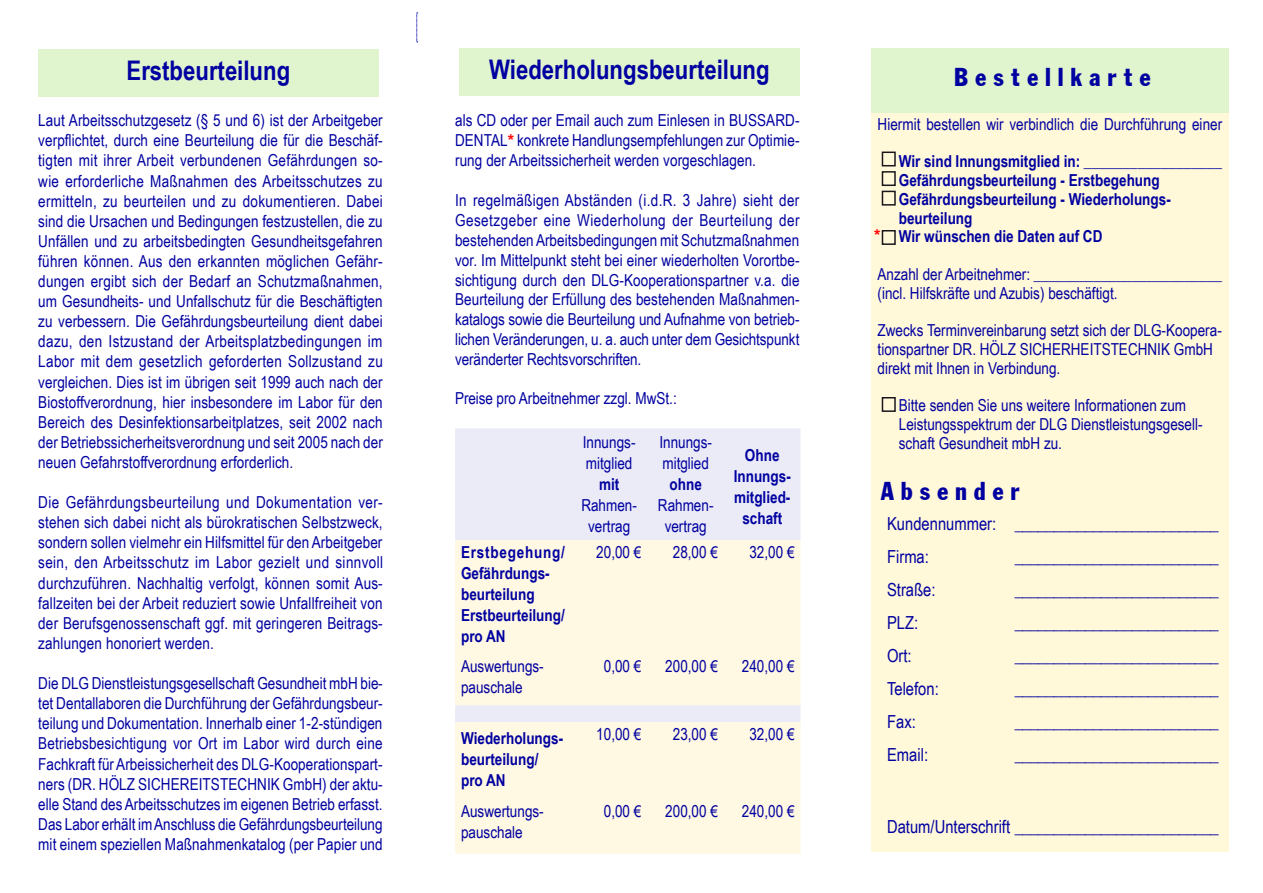
<style>
.page{position:relative;width:1263px;height:893px;background:#fff}
.page>*{position:absolute;margin:0;border:0;box-sizing:border-box;transform-origin:0 0}
.heading_1{font:700 27px "Arial Narrow";color:#0000a0}
.t1{font:27px "Franklin Cond Gothic";color:#0000a0}
.t2{font:18px "Arial Narrow";color:#0000a0}
.t3{font:16.5px/20.1px "Arial Narrow";color:#0000a0;text-align:justify}
.t4{font:700 16.5px/21px "Arial Narrow";color:#0000a0;text-align:center}
.t5{font:700 16.5px/21px "Arial Narrow";letter-spacing:.045em;color:#0000a0}
.t6{font:700 16.5px "Arial";color:#f00}
.s1{font-family:"Arial";font-weight:700;color:#f00}
.s2{font-weight:700}
</style>
<div class="page">
<div style="left:872px;top:48px;width:357px;height:65px;background:#e0f4ce"></div>
<div style="left:38px;top:49px;width:340px;height:47px;background:#e0f4ce"></div>
<div style="left:459px;top:48px;width:340px;height:48px;background:#e0f4ce"></div>
<div style="left:872px;top:113px;width:357px;height:739px;background:#fff8d9"></div>
<div style="left:882px;top:152px;width:14px;height:14px;border:2px solid #1a171c"></div>
<div style="left:882px;top:171px;width:14px;height:15px;border:2px solid #1a171c"></div>
<div style="left:882px;top:397px;width:14px;height:15px;border:2px solid #1a171c"></div>
<div style="left:455px;top:428px;width:345px;height:112px;background:#ebebf7"></div>
<div style="left:455px;top:540px;width:345px;height:314px;background:#fff8e2"></div>
<svg style="left:417px;top:13px;width:1px;height:30px"></svg>
<div style="left:882px;top:191px;width:14px;height:15px;border:2px solid #1a171c"></div>
<div style="left:882px;top:230px;width:14px;height:15px;border:2px solid #1a171c"></div>
<p class="heading_1" style="left:127px;top:50px;width:165px">Erstbeurteilung</p>
<p class="heading_1" style="left:489px;top:49px;width:282px">Wiederholungsbeurteilung</p>
<p class="t3" style="left:455px;top:110px;width:346px">als CD oder per Email auch zum Einlesen in BUSSARD-DENTAL<span class="s1">*</span> konkrete Handlungsempfehlungen zur Optimie&shy;rung der Arbeitssicherheit werden vorgeschlagen.</p>
<p class="t3" style="left:455px;top:190px;width:346px">In regelmäßigen Abständen (i.d.R. 3 Jahre) sieht der Gesetzgeber eine Wiederholung der Beurteilung der bestehenden Arbeitsbedingungen mit Schutzmaßnahmen vor. Im Mittelpunkt steht bei einer wiederholten Vorortbe&shy;sichtigung durch den DLG-Kooperationspartner v.a. die Beurteilung der Erfüllung des bestehenden Maßnahmen&shy;katalogs sowie die Beurteilung und Aufnahme von betrieb&shy;lichen Veränderungen, u. a. auch unter dem Gesichtspunkt veränderter Rechtsvorschriften.</p>
<p class="t3" style="left:455px;top:388px;width:223px">Preise pro Arbeitnehmer zzgl. MwSt.:</p>
<p class="t3" style="left:583px;top:431px;width:54px;line-height:21px;text-align:center">Innungs&shy;mitglied <span class="s2">mit</span></p>
<p class="t3" style="left:581px;top:494px;width:57px;line-height:21px;text-align:center">Rahmen&shy;vertrag</p>
<p class="t3" style="left:38px;top:110px;width:346px">Laut Arbeitsschutzgesetz (§ 5 und 6) ist der Arbeitgeber verpflichtet, durch eine Beurteilung die für die Beschäf&shy;tigten mit ihrer Arbeit verbundenen Gefährdungen so&shy;wie erforderliche Maßnahmen des Arbeitsschutzes zu ermitteln, zu beurteilen und zu dokumentieren. Dabei sind die Ursachen und Bedingungen festzustellen, die zu Unfällen und zu arbeitsbedingten Gesundheitsgefahren führen können. Aus den erkannten möglichen Gefähr&shy;dungen ergibt sich der Bedarf an Schutzmaßnahmen, um Gesundheits- und Unfallschutz für die Beschäftigten zu verbessern. Die Gefährdungsbeurteilung dient dabei dazu, den Istzustand der Arbeitsplatzbedingungen im Labor mit dem gesetzlich geforderten Sollzustand zu vergleichen. Dies ist im übrigen seit 1999 auch nach der Biostoffverordnung, hier insbesondere im Labor für den Bereich des Desinfektionsarbeitplatzes, seit 2002 nach der Betriebssicherheitsverordnung und seit 2005 nach der neuen Gefahrstoffverordnung erforderlich.</p>
<p class="t3" style="left:38px;top:492px;width:346px">Die Gefährdungsbeurteilung und Dokumentation ver&shy;stehen sich dabei nicht als bürokratischen Selbstzweck, sondern sollen vielmehr ein Hilfsmittel für den Arbeitgeber sein, den Arbeitsschutz im Labor gezielt und sinnvoll durchzuführen. Nachhaltig verfolgt, können somit Aus&shy;fallzeiten bei der Arbeit reduziert sowie Unfallfreiheit von der Berufsgenossenschaft ggf. mit geringeren Beitrags&shy;zahlungen honoriert werden.</p>
<p class="t3" style="left:38px;top:673px;width:346px">Die DLG Dienstleistungsgesellschaft Gesundheit mbH bie&shy;tet Dentallaboren die Durchführung der Gefährdungsbeur&shy;teilung und Dokumentation. Innerhalb einer 1-2-stündigen Betriebsbesichtigung vor Ort im Labor wird durch eine Fachkraft für Arbeissicherheit des DLG-Kooperationspart&shy;ners (DR. HÖLZ SICHEREITSTECHNIK GmbH) der aktu&shy;elle Stand des Arbeitsschutzes im eigenen Betrieb erfasst.<br>Das Labor erhält im Anschluss die Gefährdungsbeurteilung mit einem speziellen Maßnahmenkatalog (per Papier und</p>
<p class="t3" style="left:659px;top:431px;width:54px;line-height:21px;text-align:center">Innungs&shy;mitglied <span class="s2">ohne</span></p>
<p class="t3" style="left:658px;top:494px;width:57px;line-height:21px;text-align:center">Rahmen&shy;vertrag</p>
<p class="t4" style="left:745px;top:443px;width:36px">Ohne</p>
<p class="t4" style="left:734px;top:464px;width:59px">Innungs&shy;mitglied&shy;schaft</p>
<p class="t5" style="left:461px;top:541px;width:105px">Erstbegehung/<br>Gefährdungs-</p>
<p class="t4" style="left:461px;top:583px;width:75px">beurteilung</p>
<p class="t4" style="left:461px;top:604px;width:105px;text-align:left">Erstbeurteilung/ pro AN</p>
<p class="t3" style="left:596px;top:542px;width:47px">20,00 €</p>
<p class="t3" style="left:673px;top:542px;width:47px">28,00 €</p>
<p class="t3" style="left:749px;top:542px;width:47px">32,00 €</p>
<p class="t3" style="left:604px;top:656px;width:39px">0,00 €</p>
<p class="t3" style="left:665px;top:656px;width:54px">200,00 €</p>
<p class="t3" style="left:742px;top:656px;width:54px">240,00 €</p>
<p class="t3" style="left:461px;top:656px;width:84px">Auswertungs-</p>
<p class="t3" style="left:461px;top:677px;width:63px">pauschale</p>
<p class="t3" style="left:596px;top:724px;width:47px">10,00 €</p>
<p class="t3" style="left:673px;top:724px;width:47px">23,00 €</p>
<p class="t3" style="left:749px;top:724px;width:47px">32,00 €</p>
<p class="t4" style="left:461px;top:726px;width:104px">Wiederholungs-</p>
<p class="t4" style="left:461px;top:747px;width:79px">beurteilung/</p>
<p class="t4" style="left:461px;top:768px;width:46px">pro AN</p>
<p class="t3" style="left:604px;top:800px;width:39px">0,00 €</p>
<p class="t3" style="left:665px;top:800px;width:54px">200,00 €</p>
<p class="t3" style="left:742px;top:800px;width:54px">240,00 €</p>
<p class="t3" style="left:461px;top:800px;width:84px">Auswertungs-</p>
<p class="t3" style="left:461px;top:821px;width:63px">pauschale</p>
<p class="t1" style="left:954px;top:62px;width:198px">B e s t e l l k a r t e</p>
<p class="t3" style="left:878px;top:113px;width:346px">Hiermit bestellen wir verbindlich die Durchführung einer</p>
<p class="t4" style="left:899px;top:150px;width:325px">Wir sind Innungsmitglied in: __________________</p>
<p class="t4" style="left:899px;top:169px;width:262px">Gefährdungsbeurteilung - Erstbegehung</p>
<p class="t4" style="left:899px;top:188px;width:274px">Gefährdungsbeurteilung - Wiederholungs-</p>
<p class="t4" style="left:899px;top:206px;width:75px">beurteilung</p>
<p class="t4" style="left:899px;top:225px;width:205px">Wir wünschen die Daten auf CD</p>
<p class="t3" style="left:878px;top:263px;width:346px">Anzahl der Arbeitnehmer: _________________________</p>
<p class="t3" style="left:878px;top:282px;width:241px">(incl. Hilfskräfte und Azubis) beschäftigt.</p>
<p class="t3" style="left:878px;top:320px;width:346px;line-height:18.8px;text-align:left">Zwecks Terminvereinbarung setzt sich der DLG-Koopera&shy;tionspartner DR. HÖLZ SICHERHEITSTECHNIK GmbH direkt mit Ihnen in Verbindung.</p>
<p class="t3" style="left:899px;top:395px;width:289px">Bitte senden Sie uns weitere Informationen zum</p>
<p class="t3" style="left:899px;top:414px;width:305px;line-height:18.8px">Leistungsspektrum der DLG Dienstleistungsgesell&shy;schaft Gesundheit mbH zu.</p>
<p class="t6" style="left:874px;top:224px;width:8px">*</p>
<p class="t1" style="left:881px;top:476px;width:141px">A b s e n d e r</p>
<p class="t2" style="left:887px;top:510px;width:333px">Kundennummer: __________________________</p>
<p class="t2" style="left:887px;top:543px;width:43px">Firma:</p>
<p class="t2" style="left:1015px;top:543px;width:205px">__________________________</p>
<p class="t2" style="left:887px;top:576px;width:50px">Straße:</p>
<p class="t2" style="left:1015px;top:576px;width:205px">__________________________</p>
<p class="t2" style="left:887px;top:609px;width:33px">PLZ:</p>
<p class="t2" style="left:1015px;top:609px;width:205px">__________________________</p>
<p class="t2" style="left:887px;top:642px;width:26px">Ort:</p>
<p class="t2" style="left:1015px;top:642px;width:205px">__________________________</p>
<p class="t2" style="left:887px;top:675px;width:53px">Telefon:</p>
<p class="t2" style="left:1015px;top:675px;width:205px">__________________________</p>
<p class="t2" style="left:887px;top:708px;width:30px">Fax:</p>
<p class="t2" style="left:1015px;top:708px;width:205px">__________________________</p>
<p class="t2" style="left:887px;top:741px;width:43px">Email:</p>
<p class="t2" style="left:1015px;top:741px;width:205px">__________________________</p>
<p class="t2" style="left:887px;top:813px;width:333px">Datum/Unterschrift __________________________</p>
</div>
